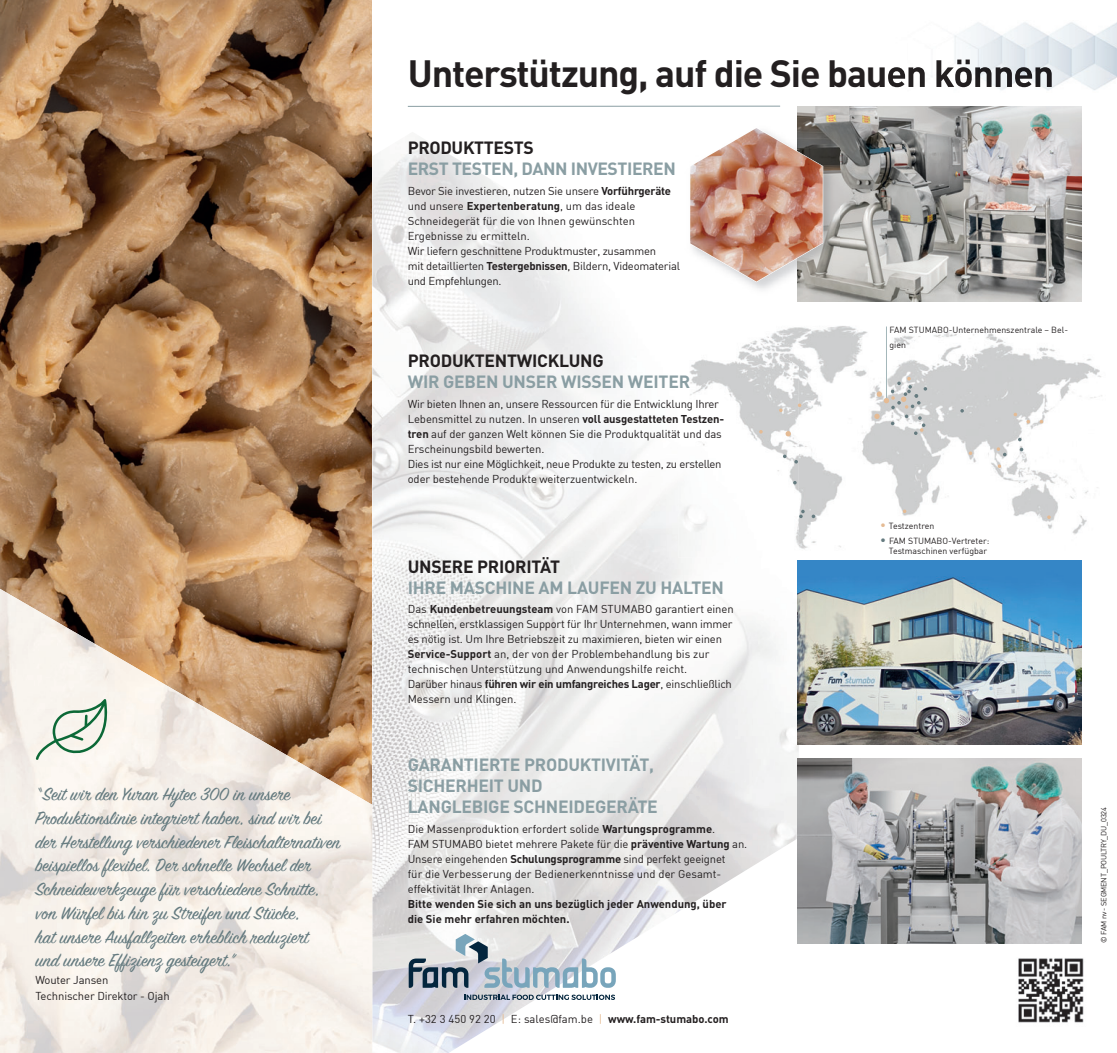
<style>
.page{position:relative;width:1117px;height:1053px;background:#fff}
.page>*{position:absolute;margin:0;border:0;box-sizing:border-box;transform-origin:0 0}
.t1{font:700 37.5px "DIN";letter-spacing:-.03em;color:#231f20}
.t2{font:20px/23.8px "Sign Painter House Script";color:#657b80}
.t3{font:700 17.5px/21px "DIN";letter-spacing:-.015em;color:#8a9ea3}
.t4{font:700 17.5px "DIN";letter-spacing:-.015em;color:#231f20}
.t5{font:11.25px/15px "DIN";letter-spacing:-.01em;color:#231f20}
.t6{font:700 11.25px/15px "DIN";color:#231f20}
.t7{font:8.75px/15px "DIN";color:#231f20}
.t8{font:7.5px "DIN";letter-spacing:-.025em;color:#231f20}
.s1{font-weight:700}
.s2{color:#e5bb94}
.s3{font-size:11.25px;color:#e5bb94}
.s4{font-size:11.25px;color:#657b80}
</style>
<div class="page">
<img style="left:0;top:0;width:372px;height:588px">
<img style="left:798px;top:326px;width:304px;height:223px">
<img style="left:372px;top:142px;width:426px;height:910px">
<img style="left:678px;top:314px;width:120px;height:243px">
<svg style="left:1013px;top:412px;width:3px;height:4px"></svg>
<svg style="left:997px;top:464px;width:3px;height:4px"></svg>
<svg style="left:968px;top:451px;width:4px;height:4px"></svg>
<svg style="left:996px;top:447px;width:10px;height:9px"></svg>
<svg style="left:1019px;top:447px;width:4px;height:4px"></svg>
<svg style="left:1017px;top:438px;width:4px;height:3px"></svg>
<svg style="left:1046px;top:515px;width:4px;height:4px"></svg>
<svg style="left:902px;top:509px;width:4px;height:4px"></svg>
<svg style="left:797px;top:403px;width:4px;height:4px"></svg>
<svg style="left:778px;top:408px;width:4px;height:4px"></svg>
<svg style="left:811px;top:514px;width:4px;height:4px"></svg>
<svg style="left:799px;top:509px;width:5px;height:9px"></svg>
<svg style="left:782px;top:454px;width:4px;height:4px"></svg>
<hr style="left:886px;top:326px;width:1px;height:73px;background:#a4b7ba">
<svg style="left:874px;top:377px;width:52px;height:58px"></svg>
<hr style="left:408px;top:106px;width:372px;height:1px;background:#8a9ea3">
<img style="left:797px;top:560px;width:284px;height:184px">
<img style="left:797px;top:106px;width:284px;height:195px">
<img style="left:797px;top:758px;width:284px;height:185px">
<img style="left:884px;top:21px;width:232px;height:72px">
<svg style="left:785px;top:431px;width:5px;height:5px"></svg>
<img style="left:684px;top:122px;width:155px;height:176px">
<svg style="left:689px;top:127px;width:134px;height:155px"></svg>
<img style="left:690px;top:128px;width:132px;height:153px">
<svg style="left:408px;top:933px;width:207px;height:54px;background:#bdc6ce"></svg>
<svg style="left:464px;top:994px;width:151px;height:5px"></svg>
<img style="left:0;top:588px;width:372px;height:464px">
<svg style="left:36px;top:699px;width:71px;height:61px"></svg>
<img style="left:1018px;top:958px;width:66px;height:65px">
<p class="t2" style="left:35px;top:785px;width:306px">“Seit wir den Yuran Hytec 300 in unsere Produktionslinie integriert haben, sind wir bei der Herstellung verschiedener Fleischalternativen beispiellos flexibel. Der schnelle Wechsel der Schneidewerkzeuge für verschiedene Schnitte, von Würfel bis hin zu Streifen und Stücke,<br>hat unsere Ausfallzeiten erheblich reduziert<br>und unsere Effizienz gesteigert.”</p>
<p class="t5" style="left:35px;top:973px;width:74px">Wouter Jansen</p>
<p class="t5" style="left:35px;top:989px;width:136px">Technischer Direktor - Ojah</p>
<p class="t1" style="left:407px;top:60px;width:647px">Unterstützung, auf die Sie bauen können</p>
<p class="t4" style="left:407px;top:142px;width:127px">PRODUKTTESTS</p>
<p class="t3" style="left:407px;top:160px;width:269px">ERST TESTEN, DANN INVESTIEREN</p>
<p class="t5" style="left:407px;top:185px;width:265px">Bevor Sie investieren, nutzen Sie unsere <span class="s1">Vorführgeräte </span>und unsere <span class="s1">Expertenberatung</span>, um das ideale Schneidegerät für die von Ihnen gewünschten Ergebnisse zu ermitteln.</p>
<p class="t5" style="left:407px;top:245px;width:274px">Wir liefern geschnittene Produktmuster, zusammen<br>mit detaillierten <span class="s1">Testergebnissen</span>, Bildern, Videomaterial und Empfehlungen.</p>
<p class="t4" style="left:407px;top:355px;width:197px">PRODUKTENTWICKLUNG</p>
<p class="t3" style="left:407px;top:373px;width:284px">WIR GEBEN UNSER WISSEN WEITER</p>
<p class="t5" style="left:407px;top:398px;width:318px">Wir bieten Ihnen an, unsere Ressourcen für die Entwicklung Ihrer Lebensmittel zu nutzen. In unseren <span class="s1">voll ausgestatteten Testzen&shy;tren</span> auf der ganzen Welt können Sie die Produktqualität und das Erscheinungsbild bewerten.</p>
<p class="t5" style="left:407px;top:458px;width:315px">Dies ist nur eine Möglichkeit, neue Produkte zu testen, zu erstel len oder bestehende Produkte weiterzuentwickeln.</p>
<p class="t4" style="left:407px;top:560px;width:154px">UNSERE PRIORITÄT</p>
<p class="t3" style="left:407px;top:578px;width:317px">IHRE MASCHINE AM LAUFEN ZU HALTEN</p>
<p class="t5" style="left:407px;top:603px;width:327px">Das <span class="s1">Kundenbetreuungsteam</span> von FAM STUMABO garantiert einen schnellen, erstklassigen Support für Ihr Unternehmen, wann immer es nötig ist. Um Ihre Betriebszeit zu maximieren, bieten wir einen <span class="s1">Service-Support</span> an, der von der Problembe handlung bis zur technischen Unterstützung und Anwendungs hilfe reicht.</p>
<p class="t5" style="left:407px;top:678px;width:325px">Darüber hinaus <span class="s1">führen wir ein umfangreiches Lager</span>, einschließlich<br>Messern und Klingen.</p>
<p class="t3" style="left:407px;top:756px;width:251px">GARANTIERTE PRODUKTIVITÄT,<br>SICHERHEIT UND<br>LANGLEBIGE SCHNEIDEGERÄTE</p>
<p class="t5" style="left:407px;top:822px;width:341px">Die Massenproduktion erfordert solide <span class="s1">Wartungsprogramme</span>.<br>FAM STUMABO bietet mehrere Pakete für die <span class="s1">präventive Wartung</span> an.<br>Unsere eingehenden <span class="s1">Schulungsprogramme</span> sind perfekt geeignet<br>für die Verbesserung der Bedienerkenntnisse und der Gesamt - effektivität Ihrer Anlagen.</p>
<p class="t6" style="left:407px;top:897px;width:320px">Bitte wenden Sie sich an uns bezüglich jeder Anwendung, über die Sie mehr erfahren möchten.</p>
<p class="t5" style="left:407px;top:1012px;width:322px">T. +32 3 450 92 20 <span class="s2">|</span> E: sales@fam.be <span class="s2">|</span> <span class="s1">www.fam-stumabo.com</span></p>
<p class="t7" style="left:889px;top:323px;width:180px">FAM STUMABO-Unternehmenszentrale – Bel&shy;gien</p>
<p class="t7" style="left:880px;top:519px;width:56px"><span class="s3">•</span> Testzentren</p>
<p class="t7" style="left:880px;top:534px;width:111px"><span class="s4">•</span> FAM STUMABO-Vertreter:</p>
<p class="t7" style="left:888px;top:545px;width:100px">Testmaschinen verfügbar</p>
<p class="t8" style="left:1100px;top:943px;width:137px;rotate:-90deg">© FAM nv - SEGMENT_POULTRY_DU_0324</p>
</div>
